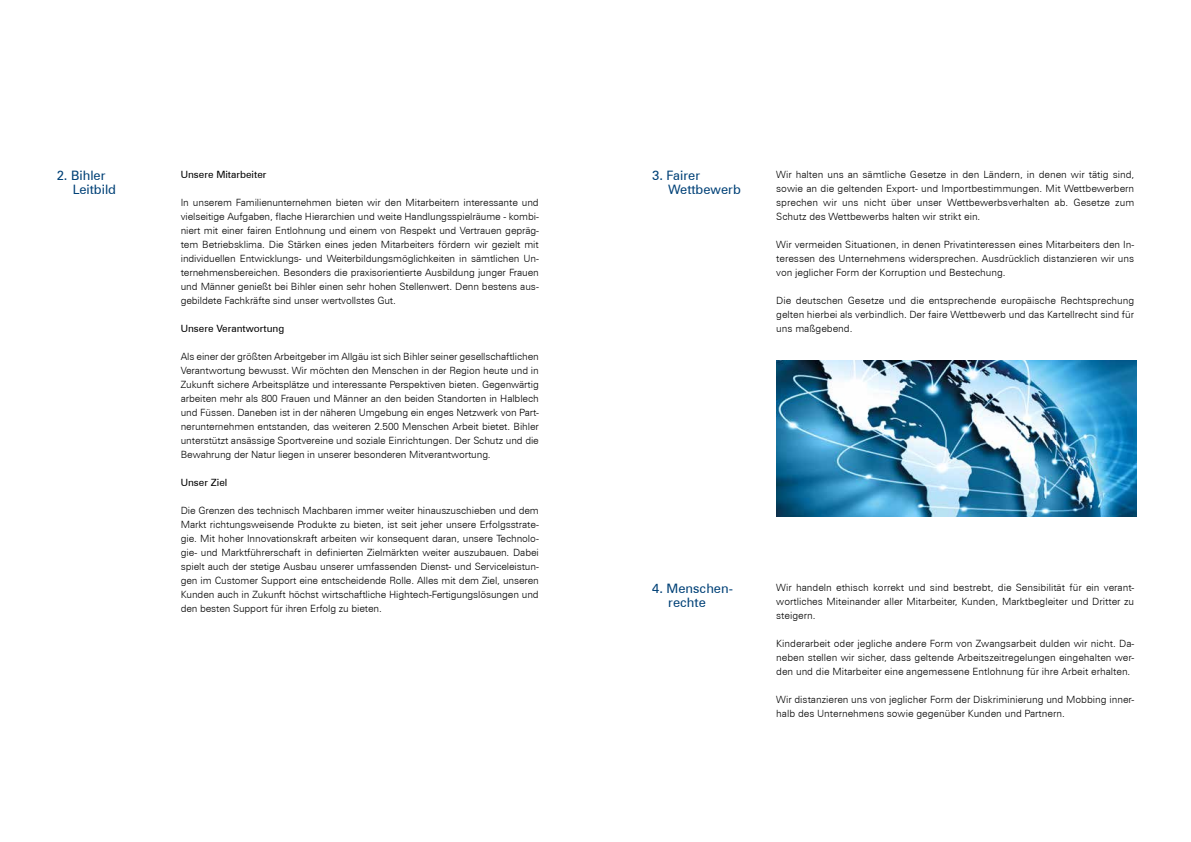
<style>
.page{position:relative;width:1191px;height:842px;background:#fff}
.page>*{position:absolute;margin:0;border:0;box-sizing:border-box;transform-origin:0 0}
.t1{font:13px/14px "Zurich BT";color:#004177}
.t2{font:300 10px/14px "Zurich BT";color:#000;text-align:justify}
.t3{font:10px "Zurich BT";color:#000}
</style>
<div class="page">
<img style="left:777px;top:360px;width:359px;height:156px">
<h1 class="t1" style="left:73px;top:168px;width:45px;text-indent:-16px">2. Bihler<br>Leitbild</h1>
<p class="t2" style="left:776px;top:167px;width:359px">Wir halten uns an sämtliche Gesetze in den Ländern, in denen wir tätig sind, sowie an die geltenden Export- und Importbestimmungen. Mit Wettbewerbern sprechen wir uns nicht über unser Wettbewerbsverhalten ab. Gesetze zum Schutz des Wettbewerbs halten wir strikt ein.</p>
<p class="t2" style="left:776px;top:237px;width:359px">Wir vermeiden Situationen, in denen Privatinteressen eines Mitarbeiters den In&shy;teressen des Unternehmens widersprechen. Ausdrücklich distanzieren wir uns von jeglicher Form der Korruption und Bestechung.</p>
<p class="t2" style="left:776px;top:293px;width:359px">Die deutschen Gesetze und die entsprechende europäische Rechtsprechung gelten hierbei als verbindlich. Der faire Wettbewerb und das Kartellrecht sind für uns maßgebend.</p>
<p class="t3" style="left:181px;top:168px;width:87px">Unsere Mitarbeiter</p>
<p class="t2" style="left:181px;top:195px;width:359px">In unserem Familienunternehmen bieten wir den Mitarbeitern interessante und vielseitige Aufgaben, flache Hierarchien und weite Handlungsspielräume - kombi&shy;niert mit einer fairen Entlohnung und einem von Respekt und Vertrauen gepräg&shy;tem Betriebsklima. Die Stärken eines jeden Mitarbeiters fördern wir gezielt mit individuellen Entwicklungs- und Weiterbildungsmöglichkeiten in sämtlichen Un&shy;ternehmensbereichen. Besonders die praxisorientierte Ausbildung junger Frauen und Männer genießt bei Bihler einen sehr hohen Stellenwert. Denn bestens aus&shy;gebildete Fachkräfte sind unser wertvollstes Gut.</p>
<p class="t3" style="left:181px;top:322px;width:105px">Unsere Verantwortung</p>
<p class="t2" style="left:181px;top:349px;width:359px">Als einer der größten Arbeitgeber im Allgäu ist sich Bihler seiner gesellschaftlichen Verantwortung bewusst. Wir möchten den Menschen in der Region heute und in Zukunft sichere Arbeitsplätze und interessante Perspektiven bieten. Gegenwärtig arbeiten mehr als 800 Frauen und Männer an den beiden Standorten in Halblech und Füssen. Daneben ist in der näheren Umgebung ein enges Netzwerk von Part&shy;nerunternehmen entstanden, das weiteren 2.500 Menschen Arbeit bietet. Bihler unterstützt ansässige Sportvereine und soziale Einrichtungen. Der Schutz und die Bewahrung der Natur liegen in unserer besonderen Mitverantwortung.</p>
<p class="t3" style="left:181px;top:476px;width:48px">Unser Ziel</p>
<p class="t2" style="left:181px;top:503px;width:359px">Die Grenzen des technisch Machbaren immer weiter hinauszuschieben und dem Markt richtungsweisende Produkte zu bieten, ist seit jeher unsere Erfolgsstrate&shy;gie. Mit hoher Innovationskraft arbeiten wir konsequent daran, unsere Technolo&shy;gie- und Marktführerschaft in definierten Zielmärkten weiter auszubauen. Dabei spielt auch der stetige Ausbau unserer umfassenden Dienst- und Serviceleistun&shy;gen im Customer Support eine entscheidende Rolle. Alles mit dem Ziel, unseren Kunden auch in Zukunft höchst wirtschaftliche Hightech-Fertigungslösungen und den besten Support für ihren Erfolg zu bieten.</p>
<h1 class="t1" style="left:668px;top:168px;width:74px;text-indent:-16px">3. Fairer<br>Wettbewerb</h1>
<p class="t2" style="left:776px;top:580px;width:359px">Wir handeln ethisch korrekt und sind bestrebt, die Sensibilität für ein verant&shy;wortliches Miteinander aller Mitarbeiter, Kunden, Marktbegleiter und Dritter zu steigern.</p>
<p class="t2" style="left:776px;top:636px;width:359px">Kinderarbeit oder jegliche andere Form von Zwangsarbeit dulden wir nicht. Da&shy;neben stellen wir sicher, dass geltende Arbeitszeitregelungen eingehalten wer&shy;den und die Mitarbeiter eine angemessene Entlohnung für ihre Arbeit erhalten.</p>
<p class="t2" style="left:776px;top:692px;width:359px">Wir distanzieren uns von jeglicher Form der Diskriminierung und Mobbing inner&shy;halb des Unternehmens sowie gegenüber Kunden und Partnern.</p>
<h1 class="t1" style="left:668px;top:581px;width:66px;text-indent:-16px">4. Menschen&shy;rechte</h1>
</div>
